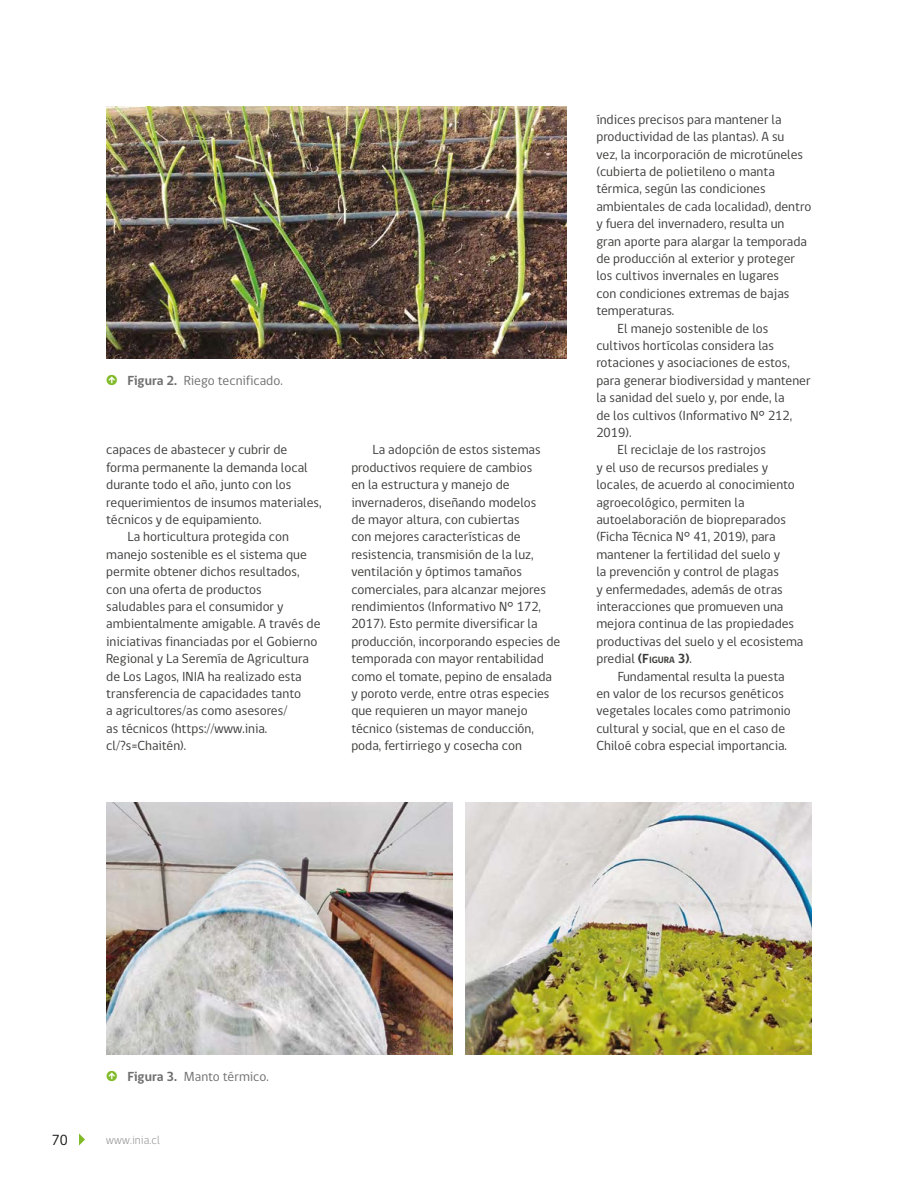
<style>
.page{position:relative;width:918px;height:1188px;background:#fff}
.page>*{position:absolute;margin:0;border:0;box-sizing:border-box;transform-origin:0 0}
.t1{font:15px "gob CL";color:#1d1d1b}
.t2{font:13.5px/17.4px "gob CL";color:#3c3c3b}
.t3{font:13.5px "gob CL";color:#706f6f}
.t4{font:300 12px "gob CL";letter-spacing:.01em;color:#878787}
.s1{font-family:"Klavika Arrows";font-weight:700;font-size:15px;color:#80ba27}
.s2{font-weight:700}
.s3{font-weight:700;font-size:9.45px}
</style>
<div class="page">
<svg style="left:79px;top:1134px;width:6px;height:12px"></svg>
<img style="left:106px;top:106px;width:461px;height:253px">
<img style="left:106px;top:802px;width:347px;height:253px">
<img style="left:465px;top:802px;width:347px;height:253px">
<p class="t3" style="left:106px;top:371px;width:178px"><span class="s1">W</span> <span class="s2">Figura 2.</span> Riego tecnificado.</p>
<p class="t2" style="left:106px;top:441px;width:183px">capaces de abastecer y cubrir de</p>
<p class="t2" style="left:106px;top:459px;width:203px">forma permanente la demanda local</p>
<p class="t2" style="left:106px;top:476px;width:187px">durante todo el año, junto con los</p>
<p class="t2" style="left:106px;top:494px;width:217px">requerimientos de insumos materiales,</p>
<p class="t2" style="left:106px;top:511px;width:157px">técnicos y de equipamiento.</p>
<p class="t2" style="left:128px;top:528px;width:163px">La horticultura protegida con</p>
<p class="t2" style="left:106px;top:546px;width:202px">manejo sostenible es el sistema que</p>
<p class="t2" style="left:106px;top:563px;width:195px">permite obtener dichos resultados,</p>
<p class="t2" style="left:106px;top:581px;width:157px">con una oferta de productos</p>
<p class="t2" style="left:106px;top:598px;width:179px">saludables para el consumidor y</p>
<p class="t2" style="left:106px;top:615px;width:216px">ambientalmente amigable. A través de</p>
<p class="t2" style="left:106px;top:633px;width:213px">iniciativas financiadas por el Gobierno</p>
<p class="t2" style="left:106px;top:650px;width:204px">Regional y La Seremía de Agricultura</p>
<p class="t2" style="left:106px;top:668px;width:197px">de Los Lagos, INIA ha realizado esta</p>
<p class="t2" style="left:106px;top:685px;width:196px">transferencia de capacidades tanto</p>
<p class="t2" style="left:106px;top:702px;width:183px">a agricultores/as como asesores/</p>
<p class="t2" style="left:106px;top:720px;width:163px">as técnicos (https://www.inia.</p>
<p class="t2" style="left:106px;top:737px;width:82px">cl/?s=Chaitén).</p>
<p class="t2" style="left:351px;top:441px;width:211px;text-indent:21px">La adopción de estos sistemas productivos requiere de cambios<br>en la estructura y manejo de invernaderos, diseñando modelos<br>de mayor altura, con cubiertas<br>con mejores características de resistencia, transmisión de la luz, ventilación y óptimos tamaños comerciales, para alcanzar mejores rendimientos (Informativo N° 172, 2017). Esto permite diversificar la producción, incorporando especies de temporada con mayor rentabilidad como el tomate, pepino de ensalada y poroto verde, entre otras especies que requieren un mayor manejo técnico (sistemas de conducción, poda, fertirriego y cosecha con</p>
<p class="t2" style="left:596px;top:111px;width:187px">índices precisos para mantener la</p>
<p class="t2" style="left:596px;top:128px;width:190px">productividad de las plantas). A su</p>
<p class="t2" style="left:596px;top:146px;width:208px">vez, la incorporación de microtúneles</p>
<p class="t2" style="left:596px;top:163px;width:180px">(cubierta de polietileno o manta</p>
<p class="t2" style="left:596px;top:180px;width:171px">térmica, según las condiciones</p>
<p class="t2" style="left:596px;top:198px;width:216px">ambientales de cada localidad), dentro</p>
<p class="t2" style="left:596px;top:215px;width:190px">y fuera del invernadero, resulta un</p>
<p class="t2" style="left:596px;top:233px;width:212px">gran aporte para alargar la temporada</p>
<p class="t2" style="left:596px;top:250px;width:200px">de producción al exterior y proteger</p>
<p class="t2" style="left:596px;top:267px;width:184px">los cultivos invernales en lugares</p>
<p class="t2" style="left:596px;top:285px;width:195px">con condiciones extremas de bajas</p>
<p class="t2" style="left:596px;top:302px;width:79px">temperaturas.</p>
<p class="t2" style="left:618px;top:320px;width:152px">El manejo sostenible de los</p>
<p class="t2" style="left:596px;top:337px;width:179px">cultivos hortícolas considera las</p>
<p class="t2" style="left:596px;top:355px;width:195px">rotaciones y asociaciones de estos,</p>
<p class="t2" style="left:596px;top:372px;width:216px">para generar biodiversidad y mantener</p>
<p class="t2" style="left:596px;top:389px;width:190px">la sanidad del suelo y, por ende, la</p>
<p class="t2" style="left:596px;top:407px;width:197px">de los cultivos (Informativo N° 212,</p>
<p class="t2" style="left:596px;top:424px;width:37px">2019).</p>
<p class="t2" style="left:618px;top:442px;width:150px">El reciclaje de los rastrojos</p>
<p class="t2" style="left:596px;top:459px;width:173px">y el uso de recursos prediales y</p>
<p class="t2" style="left:596px;top:476px;width:200px">locales, de acuerdo al conocimiento</p>
<p class="t2" style="left:596px;top:494px;width:150px">agroecológico, permiten la</p>
<p class="t2" style="left:596px;top:511px;width:191px">autoelaboración de biopreparados</p>
<p class="t2" style="left:596px;top:529px;width:181px">(Ficha Técnica N° 41, 2019), para</p>
<p class="t2" style="left:596px;top:546px;width:185px">mantener la fertilidad del suelo y</p>
<p class="t2" style="left:596px;top:563px;width:184px">la prevención y control de plagas</p>
<p class="t2" style="left:596px;top:581px;width:188px">y enfermedades, además de otras</p>
<p class="t2" style="left:596px;top:598px;width:189px">interacciones que promueven una</p>
<p class="t2" style="left:596px;top:616px;width:199px">mejora continua de las propiedades</p>
<p class="t2" style="left:596px;top:633px;width:209px">productivas del suelo y el ecosistema</p>
<p class="t2" style="left:596px;top:650px;width:97px">predial <span class="s2">(F</span><span class="s3">IGURA</span> <span class="s2">3)</span>.</p>
<p class="t2" style="left:618px;top:668px;width:169px">Fundamental resulta la puesta</p>
<p class="t2" style="left:596px;top:685px;width:189px">en valor de los recursos genéticos</p>
<p class="t2" style="left:596px;top:702px;width:196px">vegetales locales como patrimonio</p>
<p class="t2" style="left:596px;top:720px;width:190px">cultural y social, que en el caso de</p>
<p class="t2" style="left:596px;top:737px;width:192px">Chiloé cobra especial importancia.</p>
<p class="t3" style="left:106px;top:1067px;width:164px"><span class="s1">W</span> <span class="s2">Figura 3.</span> Manto térmico.</p>
<p class="t1" style="left:52px;top:1130px;width:18px">70</p>
<p class="t4" style="left:106px;top:1132px;width:55px">www.inia.cl</p>
</div>
